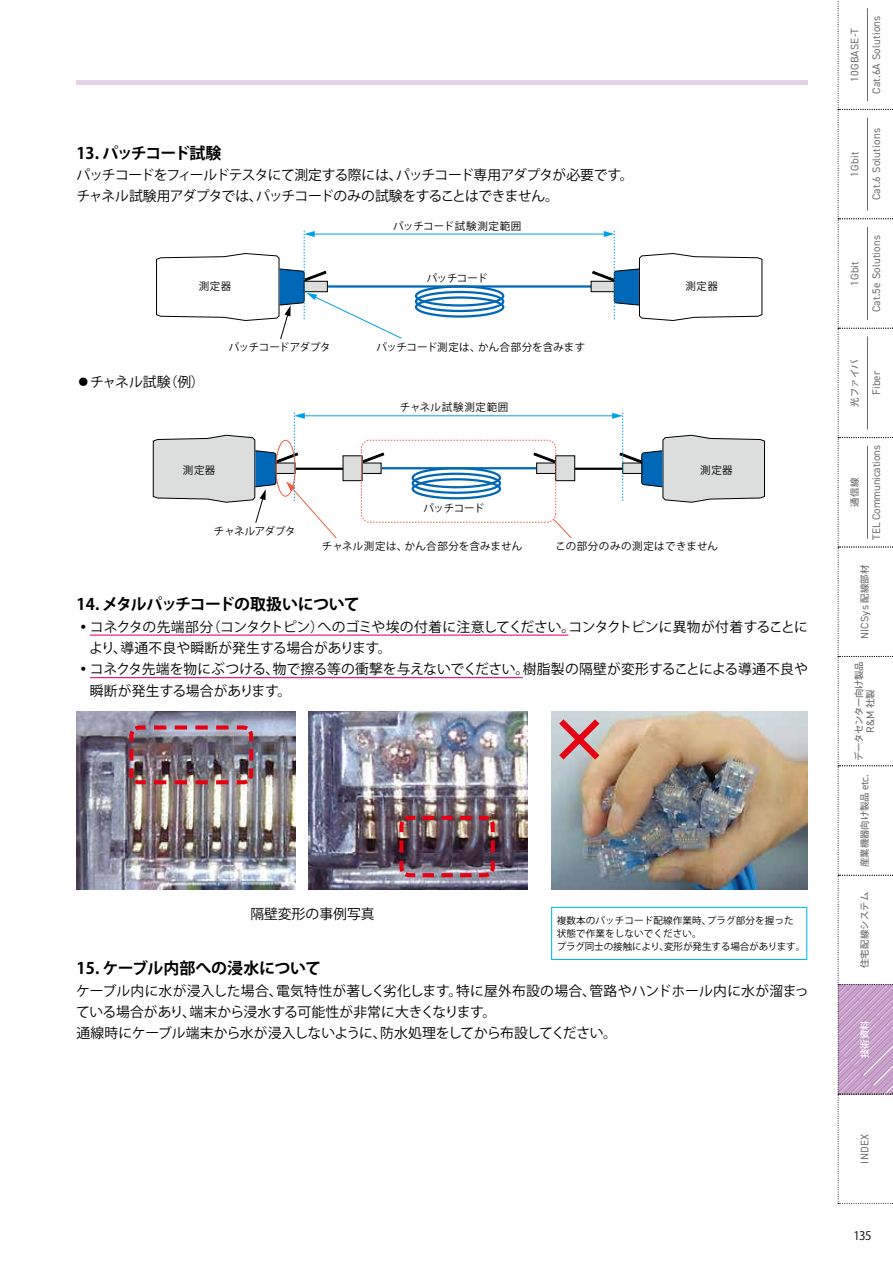
<style>
.page{position:relative;width:893px;height:1263px;background:#fff}
.page>*{position:absolute;margin:0;border:0;box-sizing:border-box;transform-origin:0 0}
.t1{font:700 15.9px "Koz Go Pro";letter-spacing:-.04em;color:#000}
.t2{font:700 15.9px "Koz Go Pro";letter-spacing:-.01em;color:#000}
.t3{font:700 15.9px "Koz Go Pro";letter-spacing:-.065em;color:#000}
.t4{font:13.8px/21.3px "Koz Go Pro";letter-spacing:.01em;color:#000}
.t5{font:13.8px/21.3px "Koz Go Pro";letter-spacing:-.045em;color:#000}
.t6{font:13.8px "Koz Go Pro";letter-spacing:-.01em;color:#000}
.t7{font:13.8px "Koz Go Pro";letter-spacing:-.03em;color:#000}
.t8{font:11.7px "Koz Go Pro";color:#000}
.t9{font:10.95px/21.8px "DIN2014";letter-spacing:.015em;color:#727171;text-align:center}
.t10{font:10.95px "DIN2014";letter-spacing:-.01em;color:#727171}
.t11{font:10.5px "Koz Go Pro";letter-spacing:.01em;color:#000}
.t12{font:10.5px "Koz Go Pro";letter-spacing:.06em;color:#000}
.t13{font:10.5px "Koz Go Pro";letter-spacing:.045em;color:#000}
.t14{font:10.5px "Koz Go Pro";letter-spacing:-.055em;color:#000}
.t15{font:10.5px "Koz Go Pro";letter-spacing:-.045em;color:#000}
.t16{font:9.6px/12.8px "Koz Go Pro";letter-spacing:.01em;color:#000}
.t17{font:500 9.3px "Koz Go Pro";letter-spacing:.01em;color:#727171}
.t18{font:500 9.3px "Koz Go Pro";letter-spacing:-.045em;color:#727171}
.t19{font:500 9.3px "Koz Go Pro";color:#fff}
.s1{font-family:"Shin Go Pro";font-weight:500}
.s2{font-family:"Koz Go Pro";font-weight:500;font-size:9.3px}
.s3{font-family:"DIN2014";font-weight:400;font-size:10.95px}
</style>
<div class="page">
<hr style="left:90px;top:635px;width:478px;height:1px;background:#e4007f">
<hr style="left:90px;top:677px;width:433px;height:1px;background:#e4007f">
<hr style="left:318px;top:285px;width:283px;height:3px;background:#0068b7">
<div style="left:591px;top:281px;width:24px;height:11px;border:1px solid #000"></div>
<div style="left:415px;top:285px;width:89px;height:22px;border:2px solid #0068b7;border-radius:50%"></div>
<div style="left:415px;top:291px;width:89px;height:21px;border:2px solid #0068b7;border-radius:50%"></div>
<div style="left:415px;top:296px;width:89px;height:22px;border:2px solid #0068b7;border-radius:50%"></div>
<svg style="left:156px;top:231px;width:246px;height:108px"></svg>
<svg style="left:592px;top:231px;width:171px;height:90px"></svg>
<hr style="left:313px;top:234px;width:293px;height:1px;background:#00a0e9">
<svg style="left:363px;top:452px;width:22px;height:12px"></svg>
<svg style="left:533px;top:452px;width:24px;height:11px"></svg>
<hr style="left:366px;top:467px;width:200px;height:2px;background:#0068b7">
<div style="left:362px;top:463px;width:19px;height:10px;background:#dcdddd"></div>
<div style="left:362px;top:463px;width:19px;height:11px;border:1px solid #000"></div>
<div style="left:343px;top:456px;width:19px;height:25px;background:#dcdddd"></div>
<hr style="left:295px;top:468px;width:48px;height:2px;background:#000">
<div style="left:537px;top:463px;width:19px;height:10px;background:#dcdddd"></div>
<div style="left:536px;top:463px;width:20px;height:11px;border:1px solid #000"></div>
<div style="left:556px;top:456px;width:19px;height:25px;background:#dcdddd"></div>
<div style="left:555px;top:455px;width:20px;height:26px;border:1px solid #000"></div>
<hr style="left:575px;top:468px;width:48px;height:2px;background:#000">
<div style="left:412px;top:467px;width:89px;height:21px;border:2px solid #0068b7;border-radius:50%"></div>
<div style="left:412px;top:473px;width:89px;height:21px;border:2px solid #0068b7;border-radius:50%"></div>
<div style="left:412px;top:478px;width:89px;height:21px;border:2px solid #0068b7;border-radius:50%"></div>
<div style="left:361px;top:440px;width:195px;height:83px;border:1px dashed #eb6042;border-radius:9px"></div>
<svg style="left:612px;top:412px;width:153px;height:91px"></svg>
<hr style="left:303px;top:415px;width:312px;height:1px;background:#00a0e9">
<svg style="left:152px;top:412px;width:185px;height:127px"></svg>
<svg style="left:553px;top:518px;width:19px;height:21px"></svg>
<img style="left:77px;top:711px;width:219px;height:179px">
<img style="left:308px;top:711px;width:219px;height:179px">
<img style="left:551px;top:711px;width:257px;height:179px">
<img style="left:127px;top:723px;width:128px;height:63px">
<img style="left:397px;top:814px;width:100px;height:65px">
<hr style="left:551px;top:907px;width:256px;height:1px;background:#00b9ef">
<hr style="left:551px;top:908px;width:1px;height:51px;background:#00b9ef">
<hr style="left:806px;top:908px;width:1px;height:51px;background:#00b9ef">
<hr style="left:551px;top:959px;width:256px;height:1px;background:#00b9ef">
<svg style="left:553px;top:713px;width:53px;height:53px;background:#cca2a6"></svg>
<svg style="left:838px;top:1px;width:55px;height:1203px"></svg>
<hr style="left:867px;top:118px;width:1px;height:92px;background:#727171">
<hr style="left:867px;top:227px;width:1px;height:93px;background:#727171">
<hr style="left:867px;top:9px;width:1px;height:92px;background:#727171">
<hr style="left:867px;top:446px;width:1px;height:92px;background:#727171">
<hr style="left:867px;top:337px;width:1px;height:92px;background:#727171">
<hr style="left:77px;top:81px;width:731px;height:4px;background:#e3d1e6">
<p class="t3" style="left:77px;top:143px;width:146px">13. パッチコード試験</p>
<p class="t5" style="left:76px;top:165px;width:559px">パッチコードをフィールドテスタにて測定する際には、パッチコード専用アダプタが必要です。チャネル試験用アダプタでは、パッチコードのみの試験をすることはできません。</p>
<p class="t12" style="left:393px;top:219px;width:130px">パッチコード試験測定範囲</p>
<p class="t11" style="left:427px;top:271px;width:62px">パッチコード</p>
<p class="t11" style="left:199px;top:279px;width:34px">測定器</p>
<p class="t11" style="left:685px;top:279px;width:34px">測定器</p>
<p class="t6" style="left:77px;top:373px;width:130px"><span class="s1">◦</span>チャネル試験（例）</p>
<p class="t14" style="left:229px;top:341px;width:103px">パッチコードアダプタ</p>
<p class="t11" style="left:376px;top:341px;width:210px">パッチコード測定は、かん合部分を含みます</p>
<p class="t12" style="left:400px;top:401px;width:110px">チャネル試験測定範囲</p>
<p class="t11" style="left:183px;top:463px;width:34px">測定器</p>
<p class="t11" style="left:700px;top:463px;width:34px">測定器</p>
<p class="t11" style="left:424px;top:502px;width:62px">パッチコード</p>
<p class="t15" style="left:214px;top:524px;width:83px">チャネルアダプタ</p>
<p class="t11" style="left:322px;top:539px;width:202px">チャネル測定は、かん合部分を含みません</p>
<p class="t13" style="left:556px;top:539px;width:164px">この部分のみの測定はできません</p>
<p class="t1" style="left:77px;top:594px;width:285px">14. メタルパッチコードの取扱いについて</p>
<p class="t7" style="left:77px;top:618px;width:733px">◦コネクタの先端部分（コンタクトピン）へのゴミや埃の付着に注意してください。コンタクトピンに異物が付着することに</p>
<p class="t4" style="left:89px;top:638px;width:304px">より、導通不良や瞬断が発生する場合があります。</p>
<p class="t6" style="left:77px;top:660px;width:733px">◦コネクタ先端を物にぶつける、物で擦る等の衝撃を与えないでください。樹脂製の隔壁が変形することによる導通不良や</p>
<p class="t4" style="left:90px;top:680px;width:203px">瞬断が発生する場合があります。</p>
<p class="t6" style="left:250px;top:905px;width:126px">隔壁変形の事例写真</p>
<p class="t16" style="left:557px;top:915px;width:250px">複数本のパッチコード配線作業時、プラグ部分を握った状態で作業をしないでください。<br>プラグ同士の接触により、変形が発生する場合があります。</p>
<p class="t2" style="left:77px;top:958px;width:246px">15. ケーブル内部への浸水について</p>
<p class="t4" style="left:76px;top:980px;width:734px">ケーブル内に水が浸入した場合、電気特性が著しく劣化します。特に屋外布設の場合、管路やハンドホール内に水が溜まっている場合があり、端末から浸水する可能性が非常に大きくなります。<br>通線時にケーブル端末から水が浸入しないように、防水処理をしてから布設してください。</p>
<p class="t9" style="left:844px;top:94px;width:80px;rotate:-90deg">10GBASE-T<br>Cat.6A Solutions</p>
<p class="t9" style="left:844px;top:200px;width:73px;rotate:-90deg">1Gbit<br>Cat.6 Solutions</p>
<p class="t9" style="left:844px;top:312px;width:79px;rotate:-90deg">1Gbit<br>Cat.5e Solutions</p>
<p class="t17" style="left:849px;top:407px;width:49px;rotate:-90deg">光ファイバ</p>
<p class="t9" style="left:865px;top:395px;width:26px;rotate:-90deg">Fiber</p>
<p class="t17" style="left:849px;top:506px;width:30px;rotate:-90deg">通信線</p>
<p class="t10" style="left:870px;top:539px;width:96px;rotate:-90deg">TEL Communications</p>
<p class="t9" style="left:854px;top:639px;width:76px;rotate:-90deg">NICSys <span class="s2">配線部材</span></p>
<p class="t18" style="left:853px;top:761px;width:101px;rotate:-90deg">データセンター向け製品</p>
<p class="t9" style="left:859px;top:733px;width:45px;rotate:-90deg">R&amp;M <span class="s2">社製</span></p>
<p class="t17" style="left:859px;top:867px;width:95px;rotate:-90deg">産業機器向け製品 <span class="s3">etc.</span></p>
<p class="t17" style="left:859px;top:968px;width:78px;rotate:-90deg">住宅配線システム</p>
<p class="t19" style="left:859px;top:1058px;width:39px;rotate:-90deg">技術資料</p>
<p class="t9" style="left:854px;top:1163px;width:31px;rotate:-90deg">INDEX</p>
<p class="t8" style="left:853px;top:1228px;width:20px">135</p>
</div>
